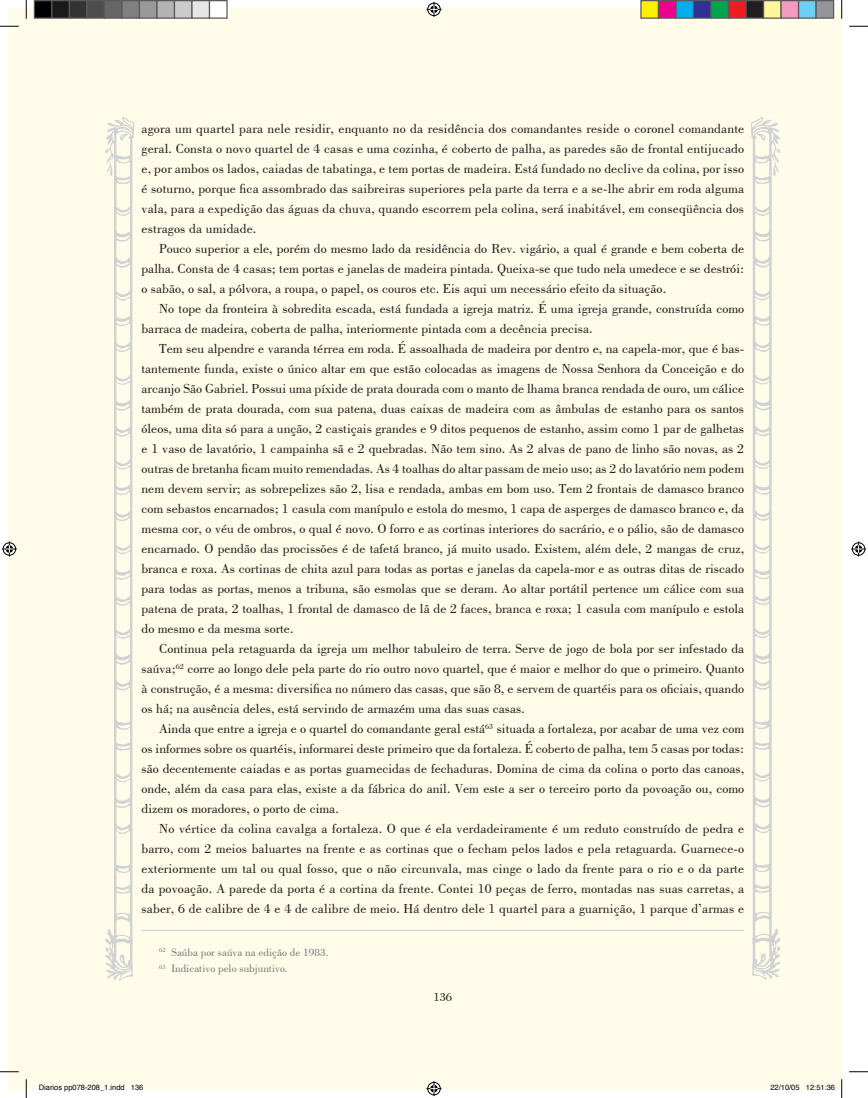
<style>
.page{position:relative;width:868px;height:1098px;background:#fff}
.page>*{position:absolute;margin:0;border:0;box-sizing:border-box;transform-origin:0 0}
.t1{font:13.75px/20px "Bodoni BT";color:#231f20;text-align:justify}
.t2{font:12.5px "Bodoni BT";color:#231f20}
.t3{font:11.25px/16.4px "Bodoni BT";color:#76787b}
.t4{font:7.5px "Helvetica";color:#000}
</style>
<div class="page">
<div style="left:9px;top:9px;width:832px;height:1080px;background:#fffde9"></div>
<img style="left:106px;top:117px;width:28px;height:863px">
<img style="left:751px;top:117px;width:28px;height:862px">
<hr style="left:841px;top:9px;width:1px;height:1080px;background:#fffde9">
<hr style="left:141px;top:930px;width:603px;height:1px;background:#d1d2d4">
<svg style="left:0;top:25px;width:19px;height:2px"></svg>
<svg style="left:849px;top:25px;width:18px;height:2px"></svg>
<svg style="left:0;top:1071px;width:19px;height:1px"></svg>
<svg style="left:849px;top:1071px;width:18px;height:1px"></svg>
<svg style="left:25px;top:0;width:2px;height:19px"></svg>
<svg style="left:25px;top:1079px;width:2px;height:19px"></svg>
<svg style="left:840px;top:0;width:2px;height:19px"></svg>
<svg style="left:426px;top:2px;width:15px;height:15px"></svg>
<svg style="left:426px;top:1081px;width:15px;height:15px"></svg>
<svg style="left:2px;top:541px;width:15px;height:15px"></svg>
<svg style="left:851px;top:541px;width:15px;height:15px"></svg>
<div style="left:34px;top:1px;width:18px;height:17px;background:#000"></div>
<div style="left:34px;top:0;width:18px;height:19px;border:1px solid #595959"></div>
<div style="left:52px;top:1px;width:17px;height:17px;background:#1a1a1a"></div>
<div style="left:51px;top:0;width:19px;height:19px;border:1px solid #595959"></div>
<div style="left:69px;top:1px;width:18px;height:17px;background:#333"></div>
<div style="left:69px;top:0;width:19px;height:19px;border:1px solid #595959"></div>
<div style="left:87px;top:1px;width:17px;height:17px;background:#4d4d4d"></div>
<div style="left:86px;top:0;width:19px;height:19px;border:1px solid #595959"></div>
<div style="left:104px;top:1px;width:18px;height:17px;background:#666"></div>
<div style="left:104px;top:0;width:18px;height:19px;border:1px solid #595959"></div>
<div style="left:122px;top:1px;width:17px;height:17px;background:#808080"></div>
<div style="left:121px;top:0;width:19px;height:19px;border:1px solid #595959"></div>
<div style="left:139px;top:1px;width:18px;height:17px;background:#999"></div>
<div style="left:139px;top:0;width:19px;height:19px;border:1px solid #595959"></div>
<div style="left:157px;top:1px;width:17px;height:17px;background:#b3b3b3"></div>
<div style="left:156px;top:0;width:19px;height:19px;border:1px solid #595959"></div>
<div style="left:174px;top:1px;width:18px;height:17px;background:#ccc"></div>
<div style="left:174px;top:0;width:18px;height:19px;border:1px solid #595959"></div>
<div style="left:192px;top:1px;width:17px;height:17px;background:#e6e6e6"></div>
<div style="left:191px;top:0;width:19px;height:19px;border:1px solid #595959"></div>
<div style="left:209px;top:1px;width:18px;height:17px;background:#fff"></div>
<div style="left:209px;top:0;width:19px;height:19px;border:1px solid #595959"></div>
<div style="left:641px;top:1px;width:17px;height:17px;background:#fff101"></div>
<div style="left:640px;top:0;width:19px;height:19px;border:1px solid #595959"></div>
<div style="left:658px;top:1px;width:18px;height:17px;background:#ed028c"></div>
<div style="left:657px;top:0;width:19px;height:19px;border:1px solid #595959"></div>
<div style="left:676px;top:1px;width:17px;height:17px;background:#00aeef"></div>
<div style="left:675px;top:0;width:19px;height:19px;border:1px solid #595959"></div>
<div style="left:693px;top:1px;width:18px;height:17px;background:#2e3092"></div>
<div style="left:692px;top:0;width:19px;height:19px;border:1px solid #595959"></div>
<div style="left:711px;top:1px;width:17px;height:17px;background:#00a54f"></div>
<div style="left:710px;top:0;width:19px;height:19px;border:1px solid #595959"></div>
<div style="left:728px;top:1px;width:18px;height:17px;background:#ee1d23"></div>
<div style="left:727px;top:0;width:19px;height:19px;border:1px solid #595959"></div>
<div style="left:746px;top:1px;width:17px;height:17px;background:#231f20"></div>
<div style="left:745px;top:0;width:19px;height:19px;border:1px solid #595959"></div>
<div style="left:763px;top:1px;width:18px;height:17px;background:#fff79a"></div>
<div style="left:762px;top:0;width:19px;height:19px;border:1px solid #595959"></div>
<div style="left:781px;top:1px;width:17px;height:17px;background:#f499c2"></div>
<div style="left:780px;top:0;width:19px;height:19px;border:1px solid #595959"></div>
<div style="left:798px;top:1px;width:18px;height:17px;background:#6bcff6"></div>
<div style="left:797px;top:0;width:19px;height:19px;border:1px solid #595959"></div>
<div style="left:816px;top:1px;width:17px;height:17px;background:#939598"></div>
<div style="left:815px;top:0;width:19px;height:19px;border:1px solid #595959"></div>
<svg style="left:39px;top:1085px;width:86px;height:5px"></svg>
<svg style="left:131px;top:1085px;width:13px;height:5px"></svg>
<svg style="left:770px;top:1085px;width:29px;height:5px"></svg>
<svg style="left:806px;top:1079px;width:36px;height:19px"></svg>
<p class="t1" style="left:141px;top:118px;width:604px">agora um quartel para nele residir, enquanto no da residência dos comandantes reside o coronel comandante geral. Consta o novo quartel de 4 casas e uma cozinha, é coberto de palha, as paredes são de frontal entijucado e, por ambos os lados, caiadas de tabatinga, e tem portas de madeira. Está fundado no declive da colina, por isso é soturno, porque fica assombrado das saibreiras superiores pela parte da terra e a se-lhe abrir em roda alguma vala, para a expedição das águas da chuva, quando escorrem pela colina, será inabitável, em conseqüência dos estragos da umidade.</p>
<p class="t1" style="left:141px;top:238px;width:604px;text-indent:18px">Pouco superior a ele, porém do mesmo lado da residência do Rev. vigário, a qual é grande e bem coberta de palha. Consta de 4 casas; tem portas e janelas de madeira pintada. Queixa-se que tudo nela umedece e se destrói: o sabão, o sal, a pólvora, a roupa, o papel, os couros etc. Eis aqui um necessário efeito da situação.</p>
<p class="t1" style="left:141px;top:298px;width:604px;text-indent:18px">No tope da fronteira à sobredita escada, está fundada a igreja matriz. É uma igreja grande, construída como barraca de madeira, coberta de palha, interiormente pintada com a decência precisa.</p>
<p class="t1" style="left:141px;top:338px;width:604px;text-indent:18px">Tem seu alpendre e varanda térrea em roda. É assoalhada de madeira por dentro e, na capela-mor, que é bas&shy;tantemente funda, existe o único altar em que estão colocadas as imagens de Nossa Senhora da Conceição e do arcanjo São Gabriel. Possui uma píxide de prata dourada com o manto de lhama branca rendada de ouro, um cálice também de prata dourada, com sua patena, duas caixas de madeira com as âmbulas de estanho para os santos óleos, uma dita só para a unção, 2 castiçais grandes e 9 ditos pequenos de estanho, assim como 1 par de galhetas e 1 vaso de lavatório, 1 campainha sã e 2 quebradas. Não tem sino. As 2 alvas de pano de linho são novas, as 2 outras de bretanha ficam muito remendadas. As 4 toalhas do altar passam de meio uso; as 2 do lavatório nem podem nem devem servir; as sobrepelizes são 2, lisa e rendada, ambas em bom uso. Tem 2 frontais de damasco branco com sebastos encarnados; 1 casula com manípulo e estola do mesmo, 1 capa de asperges de damasco branco e, da mesma cor, o véu de ombros, o qual é novo. O forro e as cortinas interiores do sacrário, e o pálio, são de damasco encarnado. O pendão das procissões é de tafetá branco, já muito usado. Existem, além dele, 2 mangas de cruz, branca e roxa. As cortinas de chita azul para todas as portas e janelas da capela-mor e as outras ditas de riscado para todas as portas, menos a tribuna, são esmolas que se deram. Ao altar portátil pertence um cálice com sua patena de prata, 2 toalhas, 1 frontal de damasco de lã de 2 faces, branca e roxa; 1 casula com manípulo e estola do mesmo e da mesma sorte.</p>
<p class="t1" style="left:141px;top:638px;width:604px;text-indent:18px">Continua pela retaguarda da igreja um melhor tabuleiro de terra. Serve de jogo de bola por ser infestado da saúva;<sup>62</sup> corre ao longo dele pela parte do rio outro novo quartel, que é maior e melhor do que o primeiro. Quanto à construção, é a mesma: diversifica no número das casas, que são 8, e servem de quartéis para os oficiais, quando os há; na ausência deles, está servindo de armazém uma das suas casas.</p>
<p class="t1" style="left:141px;top:718px;width:604px;text-indent:18px">Ainda que entre a igreja e o quartel do comandante geral está<sup>63</sup> situada a fortaleza, por acabar de uma vez com os informes sobre os quartéis, informarei deste primeiro que da fortaleza. É coberto de palha, tem 5 casas por todas: são decentemente caiadas e as portas guarnecidas de fechaduras. Domina de cima da colina o porto das canoas, onde, além da casa para elas, existe a da fábrica do anil. Vem este a ser o terceiro porto da povoação ou, como dizem os moradores, o porto de cima.</p>
<p class="t1" style="left:141px;top:818px;width:604px;text-indent:18px">No vértice da colina cavalga a fortaleza. O que é ela verdadeiramente é um reduto construído de pedra e barro, com 2 meios baluartes na frente e as cortinas que o fecham pelos lados e pela retaguarda. Guarnece-o exteriormente um tal ou qual fosso, que o não circunvala, mas cinge o lado da frente para o rio e o da parte da povoação. A parede da porta é a cortina da frente. Contei 10 peças de ferro, montadas nas suas carretas, a saber, 6 de calibre de 4 e 4 de calibre de meio. Há dentro dele 1 quartel para a guarnição, 1 parque d’armas e</p>
<p class="t3" style="left:159px;top:944px;width:171px"><sup>62</sup> Saúba por saúva na edição de 1983.<br><sup>63</sup> Indicativo pelo subjuntivo.</p>
<p class="t2" style="left:433px;top:989px;width:20px">136</p>
<p class="t4" style="left:39px;top:1083px;width:106px">Diarios pp078-208_1.indd 136</p>
<p class="t4" style="left:770px;top:1083px;width:66px">22/10/05 12:51:36</p>
</div>
